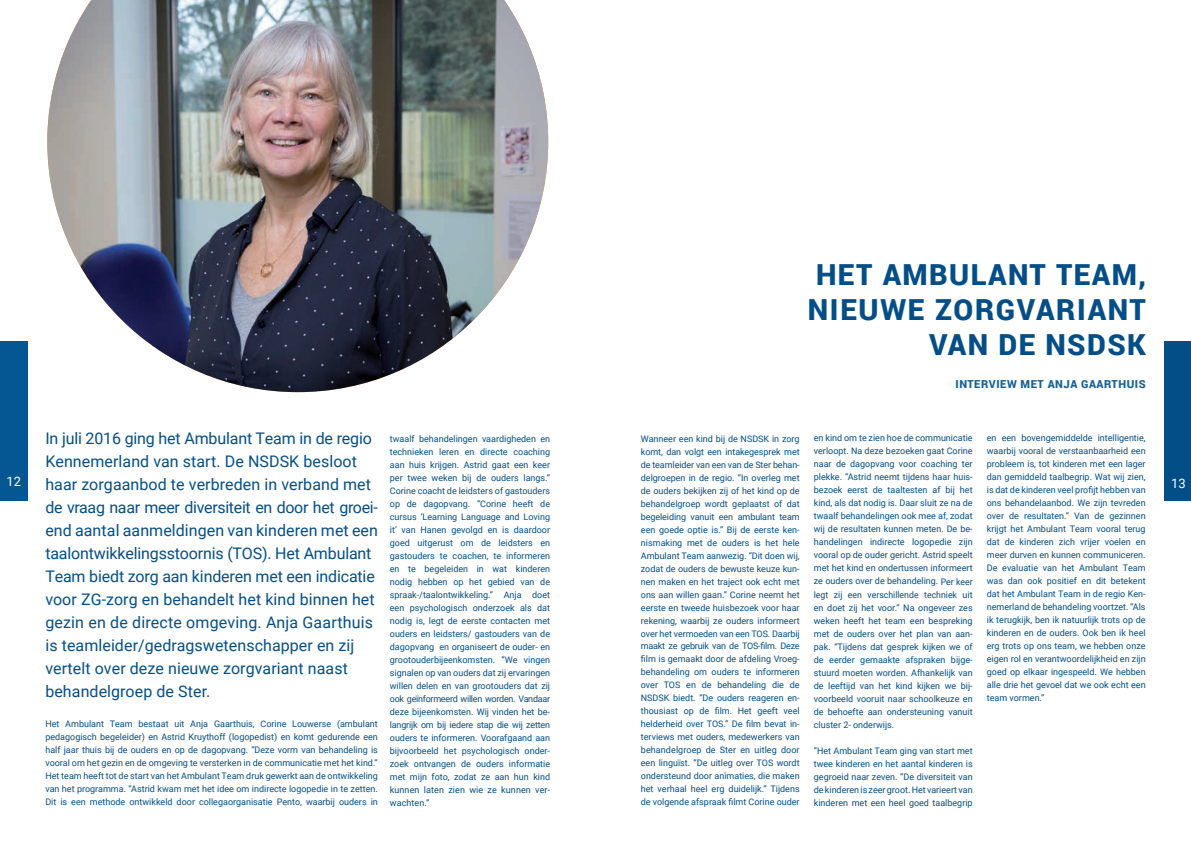
<style>
.page{position:relative;width:1191px;height:842px;background:#fff}
.page>*{position:absolute;margin:0;border:0;box-sizing:border-box;transform-origin:0 0}
.t1{font:900 29px/35px "Roboto";letter-spacing:.05em;color:#044e87;text-align:right}
.t2{font:16px/23px "Roboto";letter-spacing:.005em;color:#044e87}
.t3{font:13px "Roboto";color:#fff}
.t4{font:900 11px "Roboto";letter-spacing:.05em;color:#156097}
.t5{font:9px/13px "Roboto";color:#044e87;text-align:justify}
</style>
<div class="page">
<img style="left:47px;top:0;width:501px;height:392px">
<div style="left:0;top:342px;width:28px;height:159px;background:#055793"></div>
<div style="left:1164px;top:342px;width:27px;height:159px;background:#044e87"></div>
<h3 class="t3" style="left:7px;top:472px;width:16px">12</h3>
<p class="t2" style="left:45px;top:426px;width:334px">In juli 2016 ging het Ambulant Team in de regio Kennemerland van start. De NSDSK besloot haar zorgaanbod te verbreden in verband met de vraag naar meer diversiteit en door het groei&shy;end aantal aanmeldingen van kinderen met een taalontwikkelingsstoornis (TOS). Het Ambulant Team biedt zorg aan kinderen met een indicatie voor ZG-zorg en behandelt het kind binnen het gezin en de directe omgeving. Anja Gaarthuis is teamleider/gedragswetenschapper en zij vertelt over deze nieuwe zorgvariant naast behandelgroep de Ster.</p>
<p class="t5" style="left:45px;top:716px;width:334px">Het Ambulant Team bestaat uit Anja Gaarthuis, Corine Louwerse (ambulant pedagogisch begeleider) en Astrid Kruythoff (logopedist) en komt gedurende een half jaar thuis bij de ouders en op de dagopvang. “Deze vorm van behandeling is vooral om het gezin en de omgeving te versterken in de communicatie met het kind.” Het team heeft tot de start van het Ambulant Team druk gewerkt aan de ontwikkeling van het programma. “Astrid kwam met het idee om indirecte logopedie in te zetten.<br>Dit is een methode ontwikkeld door collegaorganisatie Pento, waarbij ouders in</p>
<p class="t5" style="left:390px;top:432px;width:162px">twaalf behandelingen vaardigheden en technieken leren en directe coaching aan huis krijgen. Astrid gaat een keer per twee weken bij de ouders langs.” Corine coacht de leidsters of gastouders op de dagopvang. “Corine heeft de cursus ‘Learning Language and Loving it’ van Hanen gevolgd en is daardoor goed uitgerust om de leidsters en gastouders te coachen, te informeren en te begeleiden in wat kinderen nodig hebben op het gebied van de spraak-/taalontwikkeling.” Anja doet een psychologisch onderzoek als dat nodig is, legt de eerste contacten met ouders en leidsters/ gastouders van de dagopvang en organiseert de ouder- en grootouderbijeenkomsten. “We vingen signalen op van ouders dat zij ervaringen willen delen en van grootouders dat zij ook geïnformeerd willen worden. Vandaar deze bijeenkomsten. Wij vinden het be&shy;langrijk om bij iedere stap die wij zetten ouders te informeren. Voorafgaand aan bijvoorbeeld het psychologisch onder&shy;zoek ontvangen de ouders informatie met mijn foto, zodat ze aan hun kind kunnen laten zien wie ze kunnen ver&shy;wachten.”</p>
<h1 class="t1" style="left:807px;top:256px;width:340px">HET AMBULANT TEAM,<br>NIEUWE ZORGVARIANT<br>VAN DE NSDSK</h1>
<p class="t4" style="left:955px;top:376px;width:191px">INTERVIEW MET ANJA GAARTHUIS</p>
<p class="t5" style="left:641px;top:431px;width:160px">Wanneer een kind bij de NSDSK in zorg komt, dan volgt een intakegesprek met de teamleider van een van de Ster behan&shy;delgroepen in de regio. “In overleg met de ouders bekijken zij of het kind op de behandelgroep wordt geplaatst of dat begeleiding vanuit een ambulant team een goede optie is.” Bij de eerste ken&shy;nismaking met de ouders is het hele Ambulant Team aanwezig. “Dit doen wij, zodat de ouders de bewuste keuze kun&shy;nen maken en het traject ook echt met ons aan willen gaan.” Corine neemt het eerste en tweede huisbezoek voor haar rekening, waarbij ze ouders informeert over het vermoeden van een TOS. Daarbij maakt ze gebruik van de TOS-film. Deze film is gemaakt door de afdeling Vroeg&shy;behandeling om ouders te informeren over TOS en de behandeling die de NSDSK biedt. “De ouders reageren en&shy;thousiast op de film. Het geeft veel helderheid over TOS.” De film bevat in&shy;terviews met ouders, medewerkers van behandelgroep de Ster en uitleg door een linguïst. “De uitleg over TOS wordt ondersteund door animaties, die maken het verhaal heel erg duidelijk.” Tijdens de volgende afspraak filmt Corine ouder</p>
<p class="t5" style="left:814px;top:431px;width:160px">en kind om te zien hoe de communicatie verloopt. Na deze bezoeken gaat Corine naar de dagopvang voor coaching ter plekke. “Astrid neemt tijdens haar huis&shy;bezoek eerst de taaltesten af bij het kind, als dat nodig is. Daar sluit ze na de twaalf behandelingen ook mee af, zodat wij de resultaten kunnen meten. De be&shy;handelingen indirecte logopedie zijn vooral op de ouder gericht. Astrid speelt met het kind en ondertussen informeert ze ouders over de behandeling. Per keer legt zij een verschillende techniek uit en doet zij het voor.” Na ongeveer zes weken heeft het team een bespreking met de ouders over het plan van aan&shy;pak. “Tijdens dat gesprek kijken we of de eerder gemaakte afspraken bijge&shy;stuurd moeten worden. Afhankelijk van de leeftijd van het kind kijken we bij&shy;voorbeeld vooruit naar schoolkeuze en de behoefte aan ondersteuning vanuit cluster 2- onderwijs.</p>
<p class="t5" style="left:814px;top:743px;width:160px">”Het Ambulant Team ging van start met twee kinderen en het aantal kinderen is gegroeid naar zeven. “De diversiteit van de kinderen is zeer groot. Het varieert van kinderen met een heel goed taalbegrip</p>
<p class="t5" style="left:986px;top:431px;width:160px">en een bovengemiddelde intelligentie, waarbij vooral de verstaanbaarheid een probleem is, tot kinderen met een lager dan gemiddeld taalbegrip. Wat wij zien, is dat de kinderen veel profijt hebben van ons behandelaanbod. We zijn tevreden over de resultaten.” Van de gezinnen krijgt het Ambulant Team vooral terug dat de kinderen zich vrijer voelen en meer durven en kunnen communiceren.<br>De evaluatie van het Ambulant Team was dan ook positief en dit betekent dat het Ambulant Team in de regio Ken&shy;nemerland de behandeling voortzet. “Als ik terugkijk, ben ik natuurlijk trots op de kinderen en de ouders. Ook ben ik heel erg trots op ons team, we hebben onze eigen rol en verantwoordelijkheid en zijn goed op elkaar ingespeeld. We hebben alle drie het gevoel dat we ook echt een team vormen.”</p>
<h3 class="t3" style="left:1171px;top:474px;width:16px">13</h3>
</div>
